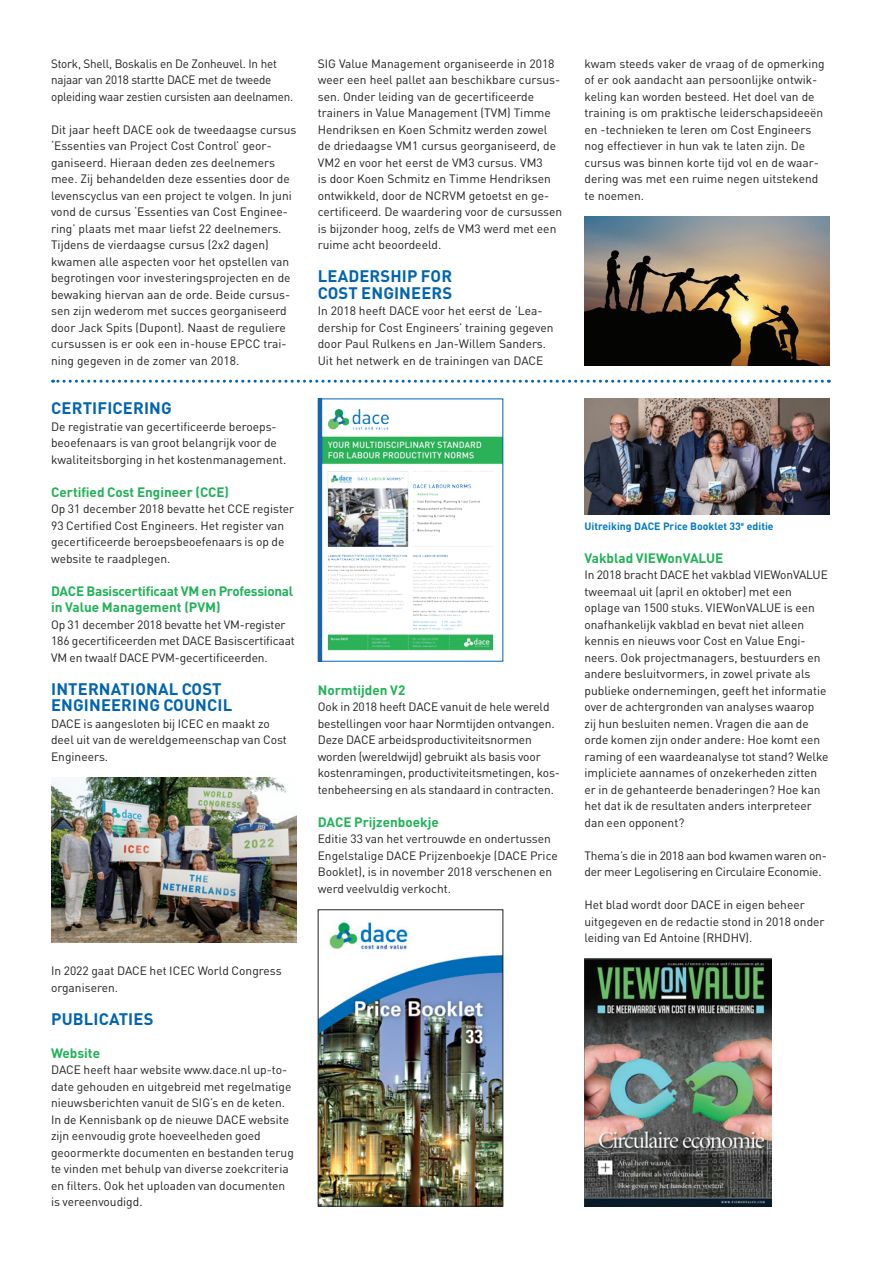
<style>
.page{position:relative;width:881px;height:1263px;background:#fff}
.page>*{position:absolute;margin:0;border:0;box-sizing:border-box;transform-origin:0 0}
.t1{font:700 16.5px/16.5px "DIN Pro";letter-spacing:.01em;color:#0164b1}
.t2{font:700 13.5px/16.5px "DIN Pro";color:#21b258}
.t3{font:12px/16.5px "DIN Pro";color:#231f20}
.t4{font:700 10.5px "DIN Pro";color:#0079c2}
</style>
<div class="page">
<svg style="left:53px;top:380px;width:769px;height:3px"></svg>
<img style="left:51px;top:777px;width:245px;height:165px">
<img style="left:584px;top:398px;width:245px;height:116px">
<img style="left:319px;top:922px;width:182px;height:282px">
<div style="left:317px;top:909px;width:186px;height:297px;border:1px solid #231f20"></div>
<img style="left:584px;top:959px;width:187px;height:247px">
<img style="left:320px;top:400px;width:181px;height:260px">
<div style="left:318px;top:398px;width:185px;height:264px;border:1px solid #0164b1"></div>
<img style="left:584px;top:216px;width:245px;height:149px">
<p class="t3" style="left:51px;top:54px;width:244px">Stork, Shell, Boskalis en De Zonheuvel. In het najaar van 2018 startte DACE met de tweede opleiding waar zestien cursisten aan deelnamen.</p>
<p class="t3" style="left:51px;top:120px;width:247px">Dit jaar heeft DACE ook de tweedaagse cursus ‘Essenties van Project Cost Control’ geor&shy;ganiseerd. Hieraan deden zes deelnemers mee. Zij behandelden deze essenties door de levenscyclus van een project te volgen. In juni vond de cursus ‘Essenties van Cost Enginee&shy;ring’ plaats met maar liefst 22 deelnemers.<br>Tijdens de vierdaagse cursus (2x2 dagen) kwamen alle aspecten voor het opstellen van begrotingen voor investeringsprojecten en de bewaking hiervan aan de orde. Beide cursus&shy;sen zijn wederom met succes georganiseerd door Jack Spits (Dupont). Naast de reguliere cursussen is er ook een in-house EPCC trai&shy;ning gegeven in de zomer van 2018.</p>
<h1 class="t1" style="left:51px;top:399px;width:122px">Certificering</h1>
<p class="t3" style="left:51px;top:417px;width:237px">De registratie van gecertificeerde beroeps&shy;beoefenaars is van groot belangrijk voor de kwaliteitsborging in het kostenmanagement.</p>
<p class="t2" style="left:51px;top:483px;width:179px">Certified Cost Engineer (CCE)</p>
<p class="t3" style="left:51px;top:500px;width:245px">Op 31 december 2018 bevatte het CCE register 93 Certified Cost Engineers. Het register van gecertificeerde beroepsbeoefenaars is op de website te raadplegen.</p>
<p class="t2" style="left:51px;top:582px;width:244px">DACE Basiscertificaat VM en Professional in Value Management (PVM)</p>
<p class="t3" style="left:51px;top:615px;width:245px">Op 31 december 2018 bevatte het VM-register<br>186 gecertificeerden met DACE Basiscertificaat<br>VM en twaalf DACE PVM-gecertificeerden.</p>
<h1 class="t1" style="left:51px;top:680px;width:11px">INTERNATI</h1>
<h1 class="t1" style="left:135px;top:680px;width:22px">ONAL</h1>
<h1 class="t1" style="left:182px;top:680px;width:31px">COST</h1>
<h1 class="t1" style="left:51px;top:696px;width:11px">ENGINEERING</h1>
<h1 class="t1" style="left:163px;top:696px;width:62px">COUNCIL</h1>
<p class="t3" style="left:51px;top:714px;width:237px">DACE is aangesloten bij ICEC en maakt zo deel uit van de wereldgemeenschap van Cost<br>Engineers.</p>
<p class="t3" style="left:317px;top:54px;width:246px">SIG Value Management organiseerde in 2018 weer een heel pallet aan beschikbare cursus&shy;sen. Onder leiding van de gecertificeerde trainers in Value Management (TVM) Timme Hendriksen en Koen Schmitz werden zowel de driedaagse VM1 cursus georganiseerd, de VM2 en voor het eerst de VM3 cursus. VM3<br>is door Koen Schmitz en Timme Hendriksen ontwikkeld, door de NCRVM getoetst en ge&shy;certificeerd. De waardering voor de cursussen is bijzonder hoog, zelfs de VM3 werd met een ruime acht beoordeeld.</p>
<h1 class="t1" style="left:318px;top:267px;width:136px">Leadersh ip for<br>Cost Engineers</h1>
<p class="t3" style="left:317px;top:302px;width:237px">In 2018 heeft DACE voor het eerst de ‘Lea&shy;dership for Cost Engineers’ training gegeven door Paul Rulkens en Jan-Willem Sanders.<br>Uit het netwerk en de trainingen van DACE</p>
<p class="t2" style="left:317px;top:681px;width:89px">Normtijden V2</p>
<p class="t3" style="left:317px;top:698px;width:243px">Ook in 2018 heeft DACE vanuit de hele wereld bestellingen voor haar Normtijden ontvangen.<br>Deze DACE arbeidsproductiviteitsnormen worden (wereldwijd) gebruikt als basis voor kostenramingen, productiviteitsmetingen, kos&shy;tenbeheersing en als standaard in contracten.</p>
<p class="t2" style="left:317px;top:813px;width:123px">DACE Prijzenboekje</p>
<p class="t3" style="left:317px;top:830px;width:241px">Editie 33 van het vertrouwde en ondertussen Engelstalige DACE Prijzenboekje (DACE Price Booklet), is in november 2018 verschenen en werd veelvuldig verkocht.</p>
<p class="t3" style="left:51px;top:962px;width:232px">In 2022 gaat DACE het ICEC World Congress organiseren.</p>
<h1 class="t1" style="left:51px;top:1010px;width:104px">Publicaties</h1>
<p class="t2" style="left:51px;top:1044px;width:50px">Website</p>
<p class="t3" style="left:51px;top:1061px;width:244px">DACE heeft haar website www.dace.nl up-to&shy;date gehouden en uitgebreid met regelmatige nieuwsberichten vanuit de SIG’s en de keten.<br>In de Kennisbank op de nieuwe DACE website zijn eenvoudig grote hoeveelheden goed geoormerkte documenten en bestanden terug te vinden met behulp van diverse zoekcriteria en filters. Ook het uploaden van documenten is vereenvoudigd.</p>
<p class="t3" style="left:584px;top:54px;width:241px">kwam steeds vaker de vraag of de opmerking of er ook aandacht aan persoonlijke ontwik&shy;keling kan worden besteed. Het doel van de training is om praktische leiderschapsideeën en -technieken te leren om Cost Engineers nog effectiever in hun vak te laten zijn. De cursus was binnen korte tijd vol en de waar&shy;dering was met een ruime negen uitstekend te noemen.</p>
<p class="t4" style="left:584px;top:519px;width:191px">Uitreiking DACE Price Booklet 33<sup>e</sup> editie</p>
<p class="t2" style="left:584px;top:549px;width:139px">Vakblad VIEWonVALUE</p>
<p class="t3" style="left:584px;top:566px;width:245px">In 2018 bracht DACE het vakblad VIEWonVALUE tweemaal uit (april en oktober) met een oplage van 1500 stuks. VIEWonVALUE is een onafhankelijk vakblad en bevat niet alleen kennis en nieuws voor Cost en Value Engi&shy;neers. Ook projectmanagers, bestuurders en andere besluitvormers, in zowel private als publieke ondernemingen, geeft het informatie over de achtergronden van analyses waarop zij hun besluiten nemen. Vragen die aan de orde komen zijn onder andere: Hoe komt een raming of een waardeanalyse tot stand? Welke impliciete aannames of onzekerheden zitten er in de gehanteerde benaderingen? Hoe kan het dat ik de resultaten anders interpreteer dan een opponent?</p>
<p class="t3" style="left:584px;top:846px;width:244px">Thema’s die in 2018 aan bod kwamen waren on&shy;der meer Legolisering en Circulaire Economie.</p>
<p class="t3" style="left:584px;top:896px;width:241px">Het blad wordt door DACE in eigen beheer uitgegeven en de redactie stond in 2018 onder leiding van Ed Antoine (RHDHV).</p>
</div>
